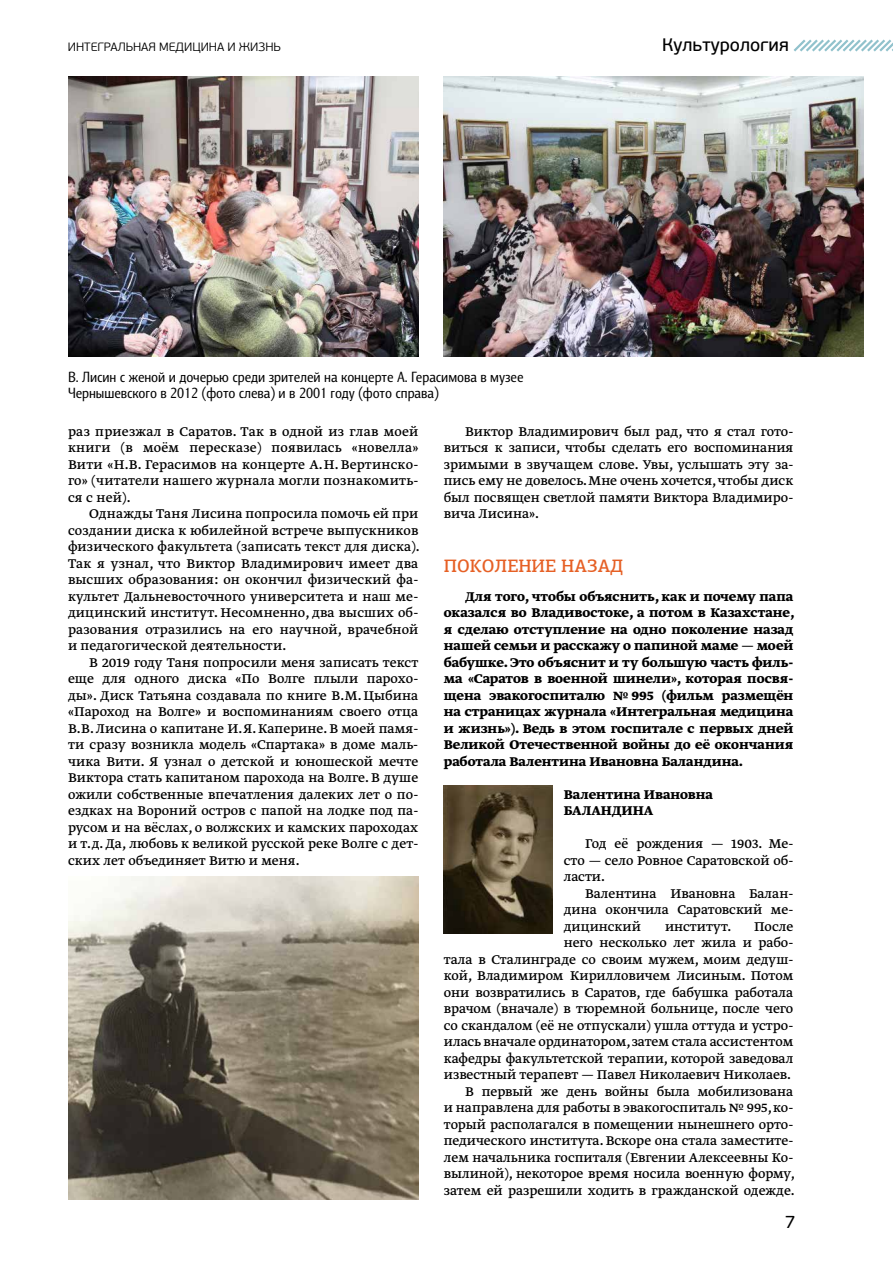
<style>
.page{position:relative;width:893px;height:1263px;background:#fff}
.page>*{position:absolute;margin:0;border:0;box-sizing:border-box;transform-origin:0 0}
.t1{font:500 18px "PF Agora Slab Pro";color:#e66025}
.t2{font:18px "PF Beau Sans Pro Bbook";color:#000}
.t3{font:18px "PF Beau Sans Pro";color:#000}
.t4{font:15px/16.5px "Greta Text Pro";color:#000;text-align:justify}
.t5{font:700 15px/16.5px "Greta Text Pro";color:#000;text-align:justify}
.t6{font:15px/16.5px "Barnaul Grotesk";color:#000}
.t7{font:300 12px "PF Beau Sans Pro";color:#000}
</style>
<div class="page">
<svg style="left:793px;top:39px;width:100px;height:13px"></svg>
<img style="left:68px;top:876px;width:350px;height:323px">
<img style="left:444px;top:786px;width:108px;height:148px">
<img style="left:444px;top:77px;width:419px;height:279px">
<img style="left:68px;top:77px;width:350px;height:279px">
<p class="t7" style="left:68px;top:40px;width:215px">ИНТЕГРАЛЬНАЯ МЕДИЦИНА И ЖИЗНЬ</p>
<p class="t2" style="left:662px;top:34px;width:128px">Культурология</p>
<p class="t6" style="left:68px;top:368px;width:457px">В. Лисин с женой и дочерью среди зрителей на концерте А. Герасимова в музее<br>Чернышевского в 2012 (фото слева) и в 2001 году (фото справа)</p>
<p class="t4" style="left:68px;top:424px;width:352px">раз приезжал в Саратов. Так в одной из глав моей книги (в моём пересказе) появилась «новелла» Вити «Н.В. Герасимов на концерте А.Н.Вертинско&shy;го» (читатели нашего журнала могли познакомить&shy;ся с ней).</p>
<p class="t4" style="left:68px;top:506px;width:353px;text-indent:21px">Однажды Таня Лисина попросила помочь ей при создании диска к юбилейной встрече выпускников физического факультета (записать текст для диска).<br>Так я узнал, что Виктор Владимирович имеет два высших образования: он окончил физический фа&shy;культет Дальневосточного университета и наш ме&shy;дицинский институт. Несомненно, два высших об&shy;разования отразились на его научной, врачебной и педагогической деятельности.</p>
<p class="t4" style="left:68px;top:655px;width:352px;text-indent:21px">В 2019 году Таня попросили меня записать текст еще для одного диска «По Волге плыли парохо&shy;ды». Диск Татьяна создавала по книге В.М.Цыбина «Пароход на Волге» и воспоминаниям своего отца В.В.Лисина о капитане И.Я.Каперине. В моей памя&shy;ти сразу возникла модель «Спартака» в доме маль&shy;чика Вити. Я узнал о детской и юношеской мечте Виктора стать капитаном парохода на Волге. В душе ожили собственные впечатления далеких лет о по&shy;ездках на Вороний остров с папой на лодке под па&shy;русом и на вёслах, о волжских и камских пароходах и т.д. Да, любовь к великой русской реке Волге с дет&shy;ских лет объединяет Витю и меня.</p>
<p class="t4" style="left:444px;top:424px;width:351px;text-indent:21px">Виктор Владимирович был рад, что я стал гото&shy;виться к записи, чтобы сделать его воспоминания зримыми в звучащем слове. Увы, услышать эту за&shy;пись ему не довелось. Мне очень хочется, чтобы диск был посвящен светлой памяти Виктора Владимиро&shy;вича Лисина».</p>
<p class="t1" style="left:444px;top:554px;width:181px">ПОКОЛЕНИЕ НАЗАД</p>
<p class="t5" style="left:444px;top:588px;width:353px;text-indent:21px">Для того, чтобы объяснить, как и почему папа оказался во Владивостоке, а потом в Казахстане, я сделаю отступление на одно поколение назад нашей семьи и расскажу о папиной маме — моей бабушке. Это объяснит и ту большую часть филь&shy;ма «Саратов в военной шинели», которая посвя&shy;щена эвакогоспиталю № 995 (фильм размещён на страницах журнала «Интегральная медицина и жизнь»). Ведь в этом госпитале с первых дней Великой Отечественной войны до её окончания работала Валентина Ивановна Баландина.</p>
<p class="t5" style="left:564px;top:786px;width:151px">Валентина Ивановна<br>БАЛАНДИНА</p>
<p class="t4" style="left:564px;top:836px;width:231px;text-indent:21px">Год её рождения — 1903. Ме&shy;сто — село Ровное Саратовской об&shy;ласти.</p>
<p class="t4" style="left:564px;top:886px;width:231px;text-indent:21px">Валентина Ивановна Балан&shy;дина окончила Саратовский ме&shy;дицинский</p>
<p class="t4" style="left:444px;top:919px;width:353px;text-align:right">После<br>него несколько лет жила и рабо-<br>тала в Сталинграде со своим мужем, моим дедуш&shy;кой, Владимиром Кирилловичем Лисиным. Потом они возвратились в Саратов, где бабушка работала врачом (вначале) в тюремной больнице, после чего со скандалом (её не отпускали) ушла оттуда и устро&shy;илась вначале ординатором, затем стала ассистентом кафедры факультетской терапии, которой заведовал известный терапевт — Павел Николаевич Николаев.<br>В первый же день войны была мобилизована<br>и направлена для работы в эвакогоспиталь № 995, ко&shy;торый располагался в помещении нынешнего орто&shy;педического института. Вскоре она стала заместите&shy;лем начальника госпиталя (Евгении Алексеевны Ко&shy;вылиной), некоторое время носила военную форму, затем ей разрешили ходить в гражданской одежде.</p>
<p class="t4" style="left:665px;top:919px;width:68px">институт.</p>
<p class="t3" style="left:785px;top:1211px;width:12px">7</p>
</div>
